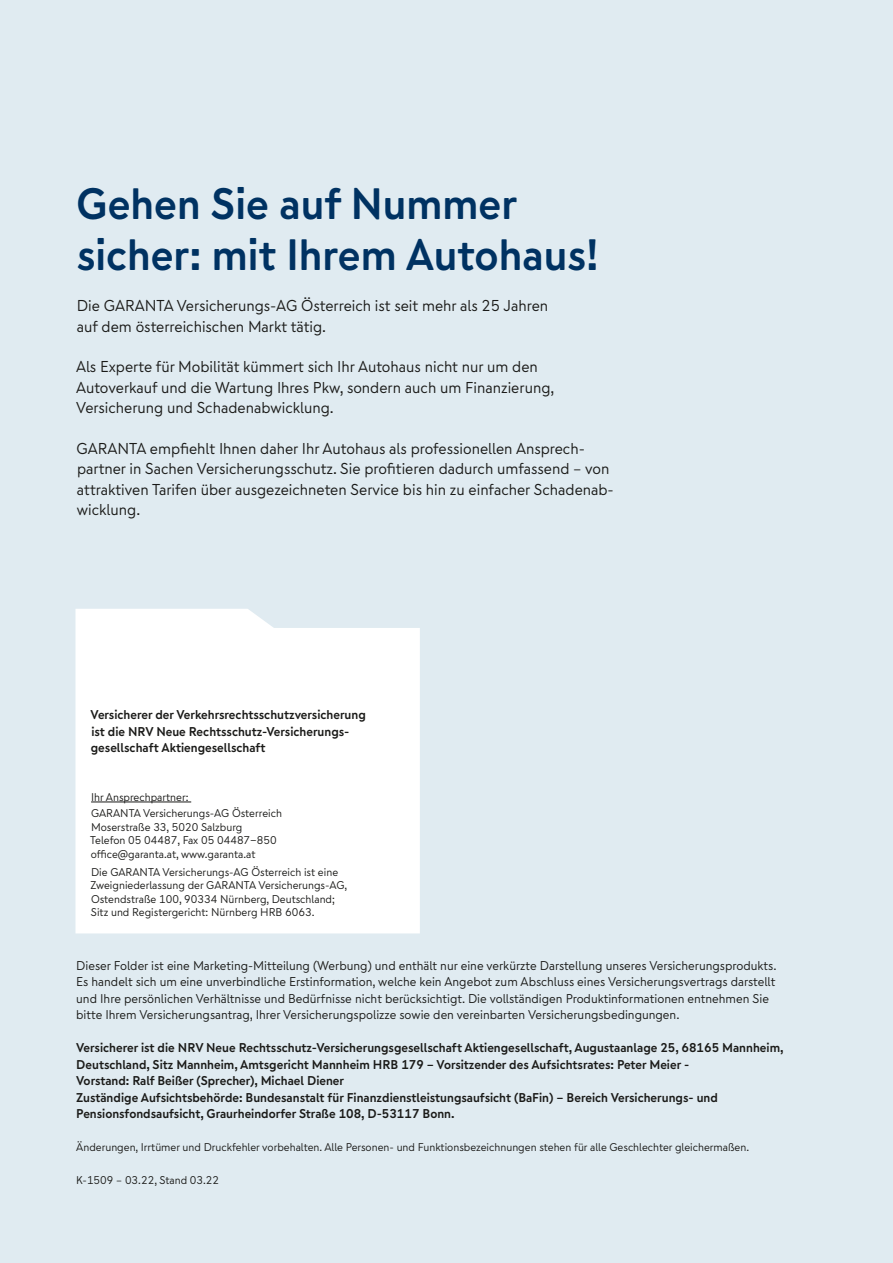
<style>
.page{position:relative;width:893px;height:1263px;background:#e0ebf1}
.page>*{position:absolute;margin:0;border:0;box-sizing:border-box;transform-origin:0 0}
.t1{font:700 43.8px/51px "Nuernberger Text";color:#003262}
.t2{font:15.75px/20.4px "Nuernberger Text";color:#1a1a18}
.t3{font:700 12.75px/16.5px "Nuernberger Text";color:#1a1a18}
.t4{font:12.75px/16.5px "Nuernberger Text";color:#1a1a18}
.t5{font:11.25px/13.5px "Nuernberger Text";color:#1a1a18}
</style>
<div class="page">
<div style="left:75px;top:609px;width:345px;height:324px;background:#fff"></div>
<hr style="left:91px;top:802px;width:100px;height:1px;background:#1a1a18">
<h1 class="t1" style="left:76px;top:178px;width:524px">Gehen Sie auf Nummer sicher: mit Ihrem Autohaus!</h1>
<p class="t2" style="left:77px;top:295px;width:473px">Die GARANTA Versicherungs-AG Österreich ist seit mehr als 25 Jahren auf dem österreichischen Markt tätig.</p>
<p class="t2" style="left:76px;top:356px;width:480px">Als Experte für Mobilität kümmert sich Ihr Autohaus nicht nur um den<br>Autoverkauf und die Wartung Ihres Pkw, sondern auch um Finanzierung,<br>Versicherung und Schadenabwicklung.</p>
<p class="t2" style="left:77px;top:438px;width:539px">GARANTA empfiehlt Ihnen daher Ihr Autohaus als professionellen Ansprech&shy;partner in Sachen Versicherungsschutz. Sie profitieren dadurch umfassend – von attraktiven Tarifen über ausgezeichneten Service bis hin zu einfacher Schadenab&shy;wicklung.</p>
<p class="t3" style="left:91px;top:706px;width:277px">Versicherer der Verkehrsrechtsschutzversicherung ist die NRV Neue Rechtsschutz-Versicherungs&shy;gesellschaft Aktiengesellschaft</p>
<p class="t5" style="left:91px;top:788px;width:192px;line-height:16.5px">Ihr Ansprechpartner:<br>GARANTA Versicherungs-AG Österreich</p>
<p class="t5" style="left:90px;top:820px;width:188px">Moserstraße 33, 5020 Salzburg<br>Telefon 05 04487, Fax 05 04487-850 office@garanta.at, www.garanta.at</p>
<p class="t5" style="left:91px;top:865px;width:258px">Die GARANTA Versicherungs-AG Österreich ist eine Zweigniederlassung der GARANTA Versicherungs-AG, Ostendstraße 100, 90334 Nürnberg, Deutschland; Sitz und Registergericht: Nürnberg HRB 6063.</p>
<p class="t4" style="left:76px;top:957px;width:702px">Dieser Folder ist eine Marketing-Mitteilung (Werbung) und enthält nur eine verkürzte Darstellung unseres Versicherungsprodukts.<br>Es handelt sich um eine unverbindliche Erstinformation, welche kein Angebot zum Abschluss eines Versicherungsvertrags darstellt und Ihre persönlichen Verhältnisse und Bedürfnisse nicht berücksichtigt. Die vollständigen Produktinformationen entnehmen Sie bitte Ihrem Versicherungsantrag, Ihrer Versicherungspolizze sowie den vereinbarten Versicherungsbedingungen.</p>
<p class="t3" style="left:76px;top:1039px;width:709px">Versicherer ist die NRV Neue Rechtsschutz-Versicherungsgesellschaft Aktiengesellschaft, Augustaanlage 25, 68165 Mannheim, Deutschland, Sitz Mannheim, Amtsgericht Mannheim HRB 179 – Vorsitzender des Aufsichtsrates: Peter Meier -<br>Vorstand: Ralf Beißer (Sprecher), Michael Diener<br>Zuständige Aufsichtsbehörde: Bundesanstalt für Finanzdienstleistungsaufsicht (BaFin) – Bereich Versicherungs- und Pensionsfondsaufsicht, Graurheindorfer Straße 108, D-53117 Bonn.</p>
<p class="t5" style="left:76px;top:1140px;width:674px">Änderungen, Irrtümer und Druckfehler vorbehalten. Alle Personen- und Funktionsbezeichnungen stehen für alle Geschlechter gleichermaßen.</p>
<p class="t5" style="left:76px;top:1173px;width:144px">K-1509 – 03.22, Stand 03.22</p>
</div>
